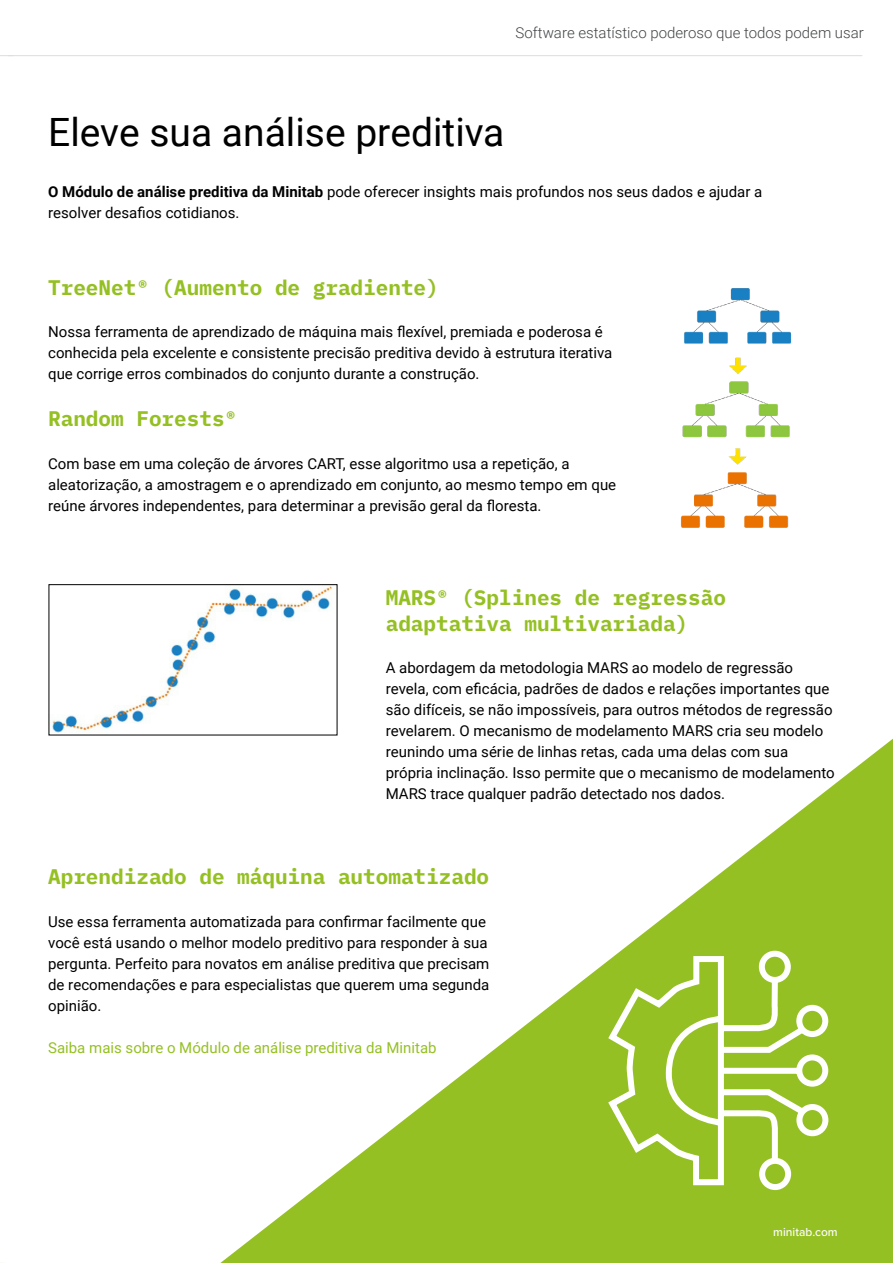
<style>
.page{position:relative;width:893px;height:1263px;background:#fff}
.page>*{position:absolute;margin:0;border:0;box-sizing:border-box;transform-origin:0 0}
.t1{font:39px "Roboto";color:#000}
.t2{font:700 21px/25.2px "IBM Plex Mono";color:#95c023}
.t3{font:15px/21px "Roboto";color:#000}
.t4{font:15px "Roboto";color:#95c023}
.t5{font:300 15px "Roboto";color:#424446}
.t6{font:500 12px "Proxima Nova";color:#fff}
.s1{font-weight:700}
</style>
<div class="page">
<hr style="left:8px;top:55px;width:854px;height:1px;background:#dbdee2">
<img style="left:681px;top:288px;width:111px;height:240px">
<img style="left:51px;top:586px;width:282px;height:146px">
<div style="left:49px;top:584px;width:288px;height:151px;border:1px solid #000"></div>
<svg style="left:345px;top:739px;width:548px;height:524px"></svg>
<svg style="left:0;top:1166px;width:773px;height:97px;fill:#95c023"></svg>
<svg style="left:604px;top:948px;width:227px;height:245px"></svg>
<p class="t5" style="left:516px;top:22px;width:350px">Software estatístico poderoso que todos podem usar</p>
<h1 class="t1" style="left:48px;top:105px;width:458px">Eleve sua análise preditiva</h1>
<p class="t3" style="left:48px;top:180px;width:716px"><span class="s1">O Módulo de análise preditiva da Minitab</span> pode oferecer insights mais profundos nos seus dados e ajudar a resolver desafios cotidianos.</p>
<h2 class="t2" style="left:48px;top:274px;width:392px">TreeNet® (Aumento de gradiente)</h2>
<p class="t3" style="left:48px;top:321px;width:566px">Nossa ferramenta de aprendizado de máquina mais flexível, premiada e poderosa é conhecida pela excelente e consistente precisão preditiva devido à estrutura iterativa que corrige erros combinados do conjunto durante a construção.</p>
<h2 class="t2" style="left:48px;top:405px;width:191px">Random Forests®</h2>
<p class="t3" style="left:48px;top:452px;width:569px">Com base em uma coleção de árvores CART, esse algoritmo usa a repetição, a aleatorização, a amostragem e o aprendizado em conjunto, ao mesmo tempo em que reúne árvores independentes, para determinar a previsão geral da floresta.</p>
<h2 class="t2" style="left:386px;top:584px;width:342px">MARS® (Splines de regressão adaptativa multivariada)</h2>
<p class="t3" style="left:386px;top:657px;width:450px">A abordagem da metodologia MARS ao modelo de regressão revela, com eficácia, padrões de dados e relações importantes que são difíceis, se não impossíveis, para outros métodos de regressão revelarem. O mecanismo de modelamento MARS cria seu modelo reunindo uma série de linhas retas, cada uma delas com sua própria inclinação. Isso permite que o mecanismo de modelamento MARS trace qualquer padrão detectado nos dados.</p>
<h2 class="t2" style="left:48px;top:863px;width:443px">Aprendizado de máquina automatizado</h2>
<p class="t3" style="left:48px;top:911px;width:443px">Use essa ferramenta automatizada para confirmar facilmente que você está usando o melhor modelo preditivo para responder à sua pergunta. Perfeito para novatos em análise preditiva que precisam de recomendações e para especialistas que querem uma segunda opinião.</p>
<p class="t4" style="left:48px;top:1037px;width:390px">Saiba mais sobre o Módulo de análise preditiva da Minitab</p>
<p class="t6" style="left:773px;top:1223px;width:66px">minitab.com</p>
</div>
